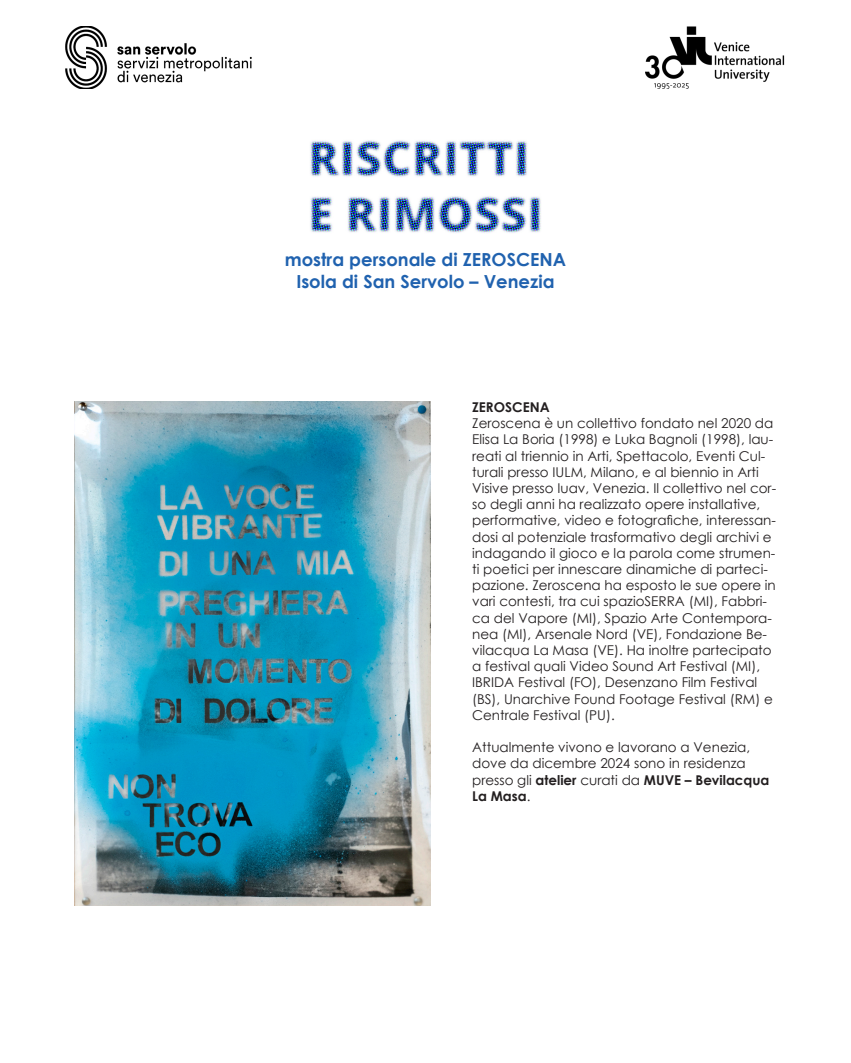
<style>
.page{position:relative;width:851px;height:1063px;background:#fff}
.page>*{position:absolute;margin:0;border:0;box-sizing:border-box;transform-origin:0 0}
.t1{font:700 18px "Century Gothic";color:#2062af}
.t2{font:13.5px/16.2px "Century Gothic";color:#231f20}
.t3{font:700 13.5px "Century Gothic";color:#231f20}
.s1{font-weight:700}
</style>
<div class="page">
<img style="left:645px;top:27px;width:140px;height:61px">
<img style="left:66px;top:27px;width:186px;height:61px">
<img style="left:310px;top:140px;width:231px;height:93px">
<img style="left:75px;top:402px;width:355px;height:503px">
<p class="t1" style="left:285px;top:246px;width:283px">mostra personale di ZEROSCENA</p>
<p class="t1" style="left:296px;top:267px;width:260px">Isola di San Servolo – Venezia</p>
<p class="t3" style="left:472px;top:397px;width:79px">ZEROSCENA</p>
<p class="t2" style="left:472px;top:415px;width:305px">Zeroscena è un collettivo fondato nel 2020 da Elisa La Boria (1998) e Luka Bagnoli (1998), lau&shy;reati al triennio in Arti, Spettacolo, Eventi Cul&shy;turali presso IULM, Milano, e al biennio in Arti Visive presso Iuav, Venezia. Il collettivo nel cor&shy;so degli anni ha realizzato opere installative, performative, video e fotografiche, interessan&shy;dosi al potenziale trasformativo degli archivi e indagando il gioco e la parola come strumen&shy;ti poetici per innescare dinamiche di parteci&shy;pazione. Zeroscena ha esposto le sue opere in vari contesti, tra cui spazioSERRA (MI), Fabbri&shy;ca del Vapore (MI), Spazio Arte Contempora&shy;nea (MI), Arsenale Nord (VE), Fondazione Be&shy;vilacqua La Masa (VE). Ha inoltre partecipato a festival quali Video Sound Art Festival (MI), IBRIDA Festival (FO), Desenzano Film Festival (BS), Unarchive Found Footage Festival (RM) e Centrale Festival (PU).</p>
<p class="t2" style="left:472px;top:739px;width:299px">Attualmente vivono e lavorano a Venezia, dove da dicembre 2024 sono in residenza presso gli <span class="s1">atelier</span> curati da <span class="s1">MUVE – Bevilacqua La Masa</span>.</p>
</div>
